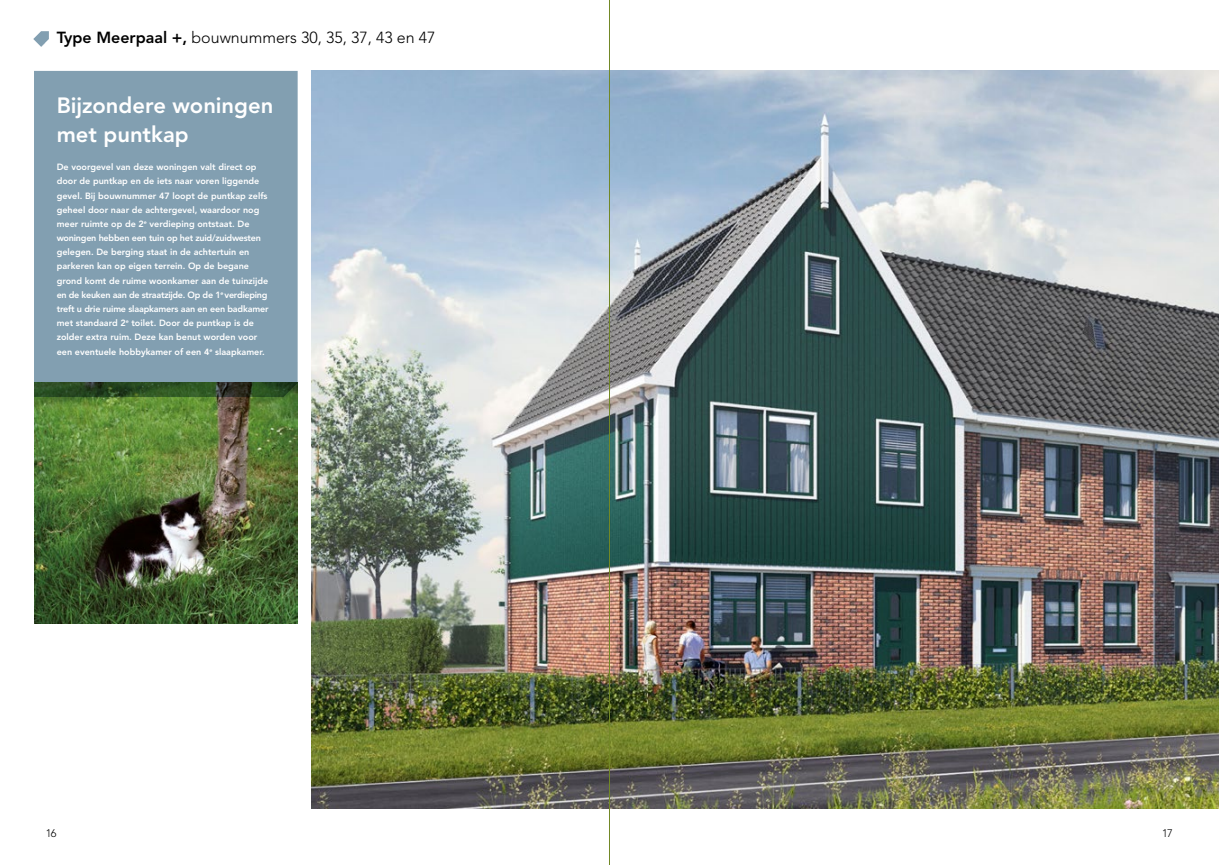
<style>
.page{position:relative;width:1219px;height:865px;background:#fff}
.page>*{position:absolute;margin:0;border:0;box-sizing:border-box;transform-origin:0 0}
.t1{font:800 22px/28.3px "Avenir LT Std";color:#fff}
.t2{font:300 16px "Avenir LT Std";color:#000}
.t3{font:300 11px "Avenir LT Std";color:#000}
.t4{font:800 9px/14.2px "Avenir LT Std";color:#fff}
.s1{font-weight:800}
</style>
<div class="page">
<svg style="left:33px;top:31px;width:16px;height:16px"></svg>
<img style="left:312px;top:71px;width:907px;height:737px">
<img style="left:34px;top:397px;width:264px;height:227px">
<div style="left:34px;top:71px;width:264px;height:326px;background:#829fb1"></div>
<hr style="left:609px;top:0;width:1px;height:865px;background:#728826">
<h2 class="t2" style="left:57px;top:28px;width:380px"><span class="s1">Type Meerpaal +,</span> bouwnummers 30, 35, 37, 43 en 47</h2>
<h1 class="t1" style="left:57px;top:92px;width:218px">Bijzondere woningen met puntkap</h1>
<p class="t4" style="left:57px;top:160px;width:213px">De voorgevel van deze woningen valt direct op door de puntkap en de iets naar voren liggende gevel. Bij bouwnummer 47 loopt de puntkap zelfs geheel door naar de achtergevel, waardoor nog meer ruimte op de 2<sup>e</sup> verdieping ontstaat. De woningen hebben een tuin op het zuid/zuidwesten gelegen. De berging staat in de achtertuin en parkeren kan op eigen terrein. Op de begane grond komt de ruime woonkamer aan de tuinzijde en de keuken aan de straatzijde. Op de 1<sup>e</sup> verdieping treft u drie ruime slaapkamers aan en een badkamer met standaard 2<sup>e</sup> toilet. Door de puntkap is de zolder extra ruim. Deze kan benut worden voor een eventuele hobbykamer of een 4<sup>e</sup> slaapkamer.</p>
<p class="t3" style="left:46px;top:826px;width:12px">16</p>
<p class="t3" style="left:1162px;top:826px;width:12px">17</p>
</div>
